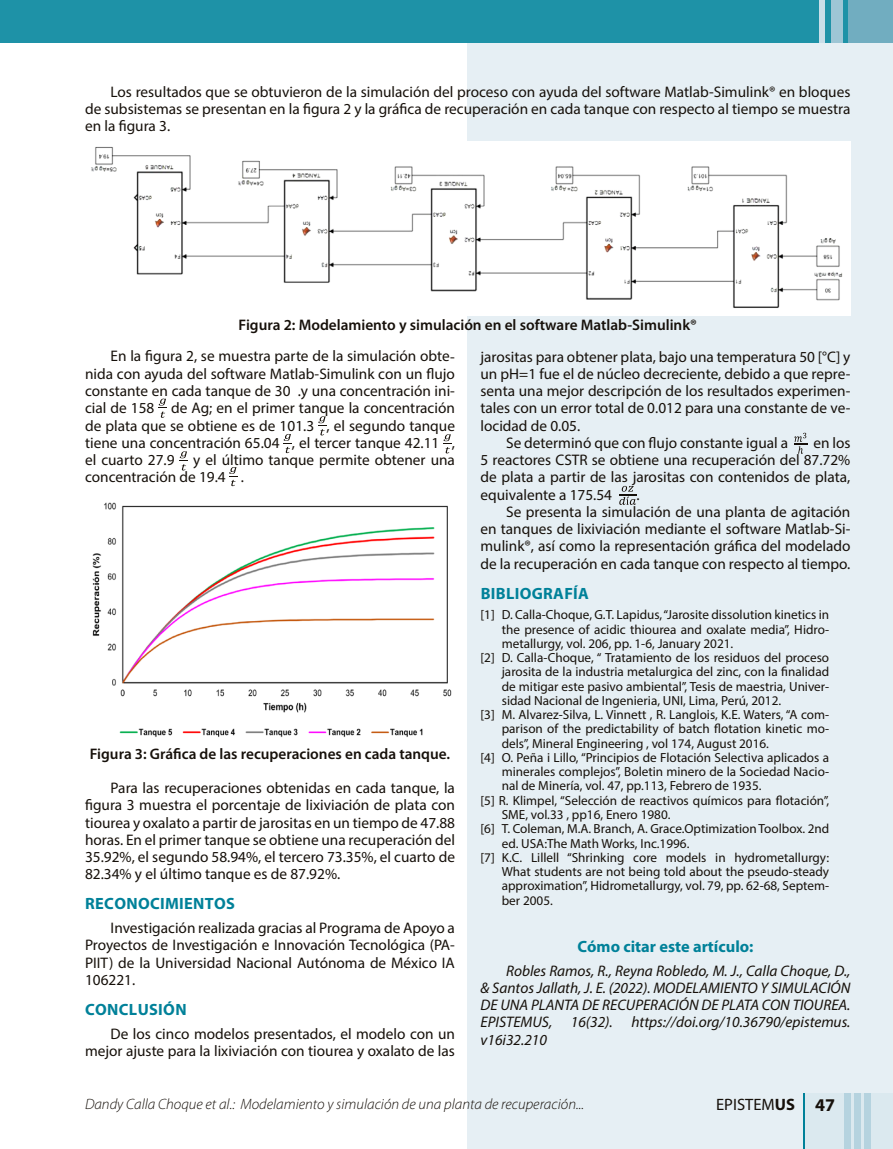
<style>
.page{position:relative;width:893px;height:1149px;background:#fff}
.page>*{position:absolute;margin:0;border:0;box-sizing:border-box;transform-origin:0 0}
.t1{font:16.5px "Myriad Pro";color:#16100a}
.t2{font:700 16.35px "Myriad Pro";letter-spacing:.02em;color:#008199}
.t3{font:700 16.35px "Myriad Pro";color:#008199}
.t4{font:15.3px/17.2px "Myriad Pro";color:#16100a;text-align:justify}
.t5{font:italic 15.3px/17.2px "Myriad Pro";color:#16100a;text-align:justify}
.t6{font:600 15.3px "Myriad Pro";color:#16100a}
.t7{font:italic 300 15px "Myriad Pro";color:#16100a}
.t8{font:13.2px "Myriad Pro";color:#16100a}
.s1{font-weight:700}
.s2{font-weight:700;font-size:18px}
</style>
<div class="page">
<div style="left:468px;top:0;width:425px;height:1148px;background:#e6eff4"></div>
<div style="left:0;top:0;width:893px;height:43px;background:#1e92a7"></div>
<div style="left:849px;top:0;width:44px;height:43px;background:#71adc0"></div>
<div style="left:831px;top:0;width:12px;height:43px;background:#9ec6d5"></div>
<div style="left:819px;top:0;width:6px;height:43px;background:#c9dee8"></div>
<svg style="left:159px;top:398px;width:8px;height:19px"></svg>
<svg style="left:318px;top:416px;width:9px;height:19px"></svg>
<svg style="left:283px;top:434px;width:9px;height:19px"></svg>
<svg style="left:443px;top:434px;width:9px;height:19px"></svg>
<svg style="left:180px;top:451px;width:8px;height:19px"></svg>
<svg style="left:229px;top:467px;width:8px;height:19px"></svg>
<svg style="left:794px;top:432px;width:13px;height:21px"></svg>
<svg style="left:619px;top:485px;width:18px;height:19px"></svg>
<img style="left:91px;top:141px;width:759px;height:174px">
<img style="left:92px;top:502px;width:360px;height:235px">
<div style="left:804px;top:1092px;width:89px;height:56px;background:#dbe9ef"></div>
<div style="left:845px;top:1092px;width:6px;height:56px;background:#b5d3df"></div>
<div style="left:854px;top:1092px;width:6px;height:56px;background:#b5d3df"></div>
<div style="left:864px;top:1092px;width:6px;height:56px;background:#b5d3df"></div>
<hr style="left:804px;top:1092px;width:1px;height:56px;background:#008199">
<p class="t4" style="left:85px;top:83px;width:767px;text-indent:26px">Los resultados que se obtuvieron de la simulación del proceso con ayuda del software Matlab-Simulink® en bloques de subsistemas se presentan en la figura 2 y la gráfica de recuperación en cada tanque con respecto al tiempo se muestra en la figura 3.</p>
<p class="t6" style="left:239px;top:314px;width:460px">Figura 2: Modelamiento y simulación en el software Matlab-Simulink®</p>
<p class="t4" style="left:85px;top:347px;width:371px;text-indent:26px">En la figura 2, se muestra parte de la simulación obte&shy;nida con ayuda del software Matlab-Simulink con un flujo constante en cada tanque de 30 .y una concentración ini&shy;cial de 158 de Ag; en el primer tanque la concentración de plata que se obtiene es de 101.3 , el segundo tanque tiene una concentración 65.04 , el tercer tanque 42.11 , el cuarto 27.9 y el último tanque permite obtener una concentración de 19.4 .</p>
<p class="t6" style="left:90px;top:743px;width:362px">Figura 3: Gráfica de las recuperaciones en cada tanque.</p>
<p class="t4" style="left:85px;top:778px;width:371px;text-indent:26px">Para las recuperaciones obtenidas en cada tanque, la figura 3 muestra el porcentaje de lixiviación de plata con tiourea y oxalato a partir de jarositas en un tiempo de 47.88 horas. En el primer tanque se obtiene una recuperación del 35.92%, el segundo 58.94%, el tercero 73.35%, el cuarto de 82.34% y el último tanque es de 87.92%.</p>
<p class="t2" style="left:85px;top:893px;width:151px">RECONOCIMIENTOS</p>
<p class="t4" style="left:85px;top:918px;width:371px;text-indent:26px">Investigación realizada gracias al Programa de Apoyo a Proyectos de Investigación e Innovación Tecnológica (PA-PIIT) de la Universidad Nacional Autónoma de México IA 106221.</p>
<p class="t2" style="left:85px;top:998px;width:103px">CONCLUSIÓN</p>
<p class="t4" style="left:85px;top:1024px;width:371px;text-align:right">De los cinco modelos presentados, el modelo con un mejor ajuste para la lixiviación con tiourea y oxalato de las</p>
<p class="t4" style="left:480px;top:347px;width:371px">jarositas para obtener plata, bajo una temperatura 50 [°C] y</p>
<p class="t4" style="left:480px;top:364px;width:371px">un pH=1 fue el de núcleo decreciente, debido a que repre-</p>
<p class="t4" style="left:480px;top:382px;width:371px">senta una mejor descripción de los resultados experimen-</p>
<p class="t4" style="left:480px;top:399px;width:371px">tales con un error total de 0.012 para una constante de ve-</p>
<p class="t4" style="left:480px;top:416px;width:101px">locidad de 0.05.</p>
<p class="t4" style="left:506px;top:433px;width:284px">Se determinó que con flujo constante igual a</p>
<p class="t4" style="left:480px;top:433px;width:371px;text-indent:333px">en los 5 reactores CSTR se obtiene una recuperación del 87.72% de plata a partir de las jarositas con contenidos de plata, equivalente a 175.54</p>
<p class="t4" style="left:637px;top:485px;width:5px">.</p>
<p class="t4" style="left:506px;top:502px;width:346px">Se presenta la simulación de una planta de agitación</p>
<p class="t4" style="left:480px;top:520px;width:371px">en tanques de lixiviación mediante el software Matlab-Si-</p>
<p class="t4" style="left:480px;top:537px;width:371px">mulink®, así como la representación gráfica del modelado</p>
<p class="t4" style="left:480px;top:554px;width:371px">de la recuperación en cada tanque con respecto al tiempo.</p>
<p class="t2" style="left:481px;top:582px;width:110px">BIBLIOGRAFÍA</p>
<p class="t8" style="left:480px;top:606px;width:350px">[1] D. Calla-Choque, G.T. Lapidus, “Jarosite dissolution kinetics in</p>
<p class="t8" style="left:502px;top:621px;width:329px">the presence of acidic thiourea and oxalate media”, Hidro-</p>
<p class="t8" style="left:502px;top:635px;width:233px">metallurgy, vol. 206, pp. 1-6, January 2021.</p>
<p class="t8" style="left:480px;top:649px;width:350px">[2] D. Calla-Choque, “ Tratamiento de los residuos del proceso</p>
<p class="t8" style="left:502px;top:663px;width:329px">jarosita de la industria metalurgica del zinc, con la finalidad</p>
<p class="t8" style="left:502px;top:678px;width:329px">de mitigar este pasivo ambiental”, Tesis de maestria, Univer-</p>
<p class="t8" style="left:502px;top:692px;width:281px">sidad Nacional de Ingenieria, UNI, Lima, Perú, 2012.</p>
<p class="t8" style="left:480px;top:706px;width:350px">[3] M. Alvarez-Silva, L. Vinnett , R. Langlois, K.E. Waters, “A com-</p>
<p class="t8" style="left:502px;top:720px;width:329px">parison of the predictability of batch flotation kinetic mo-</p>
<p class="t8" style="left:502px;top:735px;width:269px">dels”, Mineral Engineering , vol 174, August 2016.</p>
<p class="t8" style="left:480px;top:749px;width:350px">[4] O. Peña i Lillo, “Principios de Flotación Selectiva aplicados a</p>
<p class="t8" style="left:502px;top:763px;width:329px">minerales complejos”, Boletin minero de la Sociedad Nacio-</p>
<p class="t8" style="left:502px;top:777px;width:261px">nal de Minería, vol. 47, pp.113, Febrero de 1935.</p>
<p class="t8" style="left:480px;top:792px;width:350px">[5] R. Klimpel, “Selección de reactivos químicos para flotación”,</p>
<p class="t8" style="left:502px;top:806px;width:170px">SME, vol.33 , pp16, Enero 1980.</p>
<p class="t8" style="left:480px;top:820px;width:350px">[6] T. Coleman, M.A. Branch, A. Grace.Optimization Toolbox. 2nd</p>
<p class="t8" style="left:502px;top:834px;width:189px">ed. USA:The Math Works, Inc.1996.</p>
<p class="t8" style="left:480px;top:849px;width:350px">[7] K.C. Lillell “Shrinking core models in hydrometallurgy:</p>
<p class="t8" style="left:502px;top:863px;width:329px">What students are not being told about the pseudo-steady</p>
<p class="t8" style="left:502px;top:877px;width:329px">approximation”, Hidrometallurgy, vol. 79, pp. 62-68, Septem-</p>
<p class="t8" style="left:502px;top:891px;width:53px">ber 2005.</p>
<p class="t3" style="left:577px;top:935px;width:178px">Cómo citar este artículo:</p>
<p class="t5" style="left:480px;top:961px;width:371px;text-indent:26px">Robles Ramos, R., Reyna Robledo, M. J., Calla Choque, D., &amp; Santos Jallath, J. E. (2022). MODELAMIENTO Y SIMULACIÓN DE UNA PLANTA DE RECUPERACIÓN DE PLATA CON TIOUREA.<br>EPISTEMUS, 16(32). https://doi.org/10.36790/epistemus. v16i32.210</p>
<p class="t7" style="left:85px;top:1094px;width:501px">Dandy Calla Choque et al.: Modelamiento y simulación de una planta de recuperación...</p>
<p class="t1" style="left:716px;top:1093px;width:120px">EPISTEM<span class="s1">US</span> <span class="s2">47</span></p>
</div>
